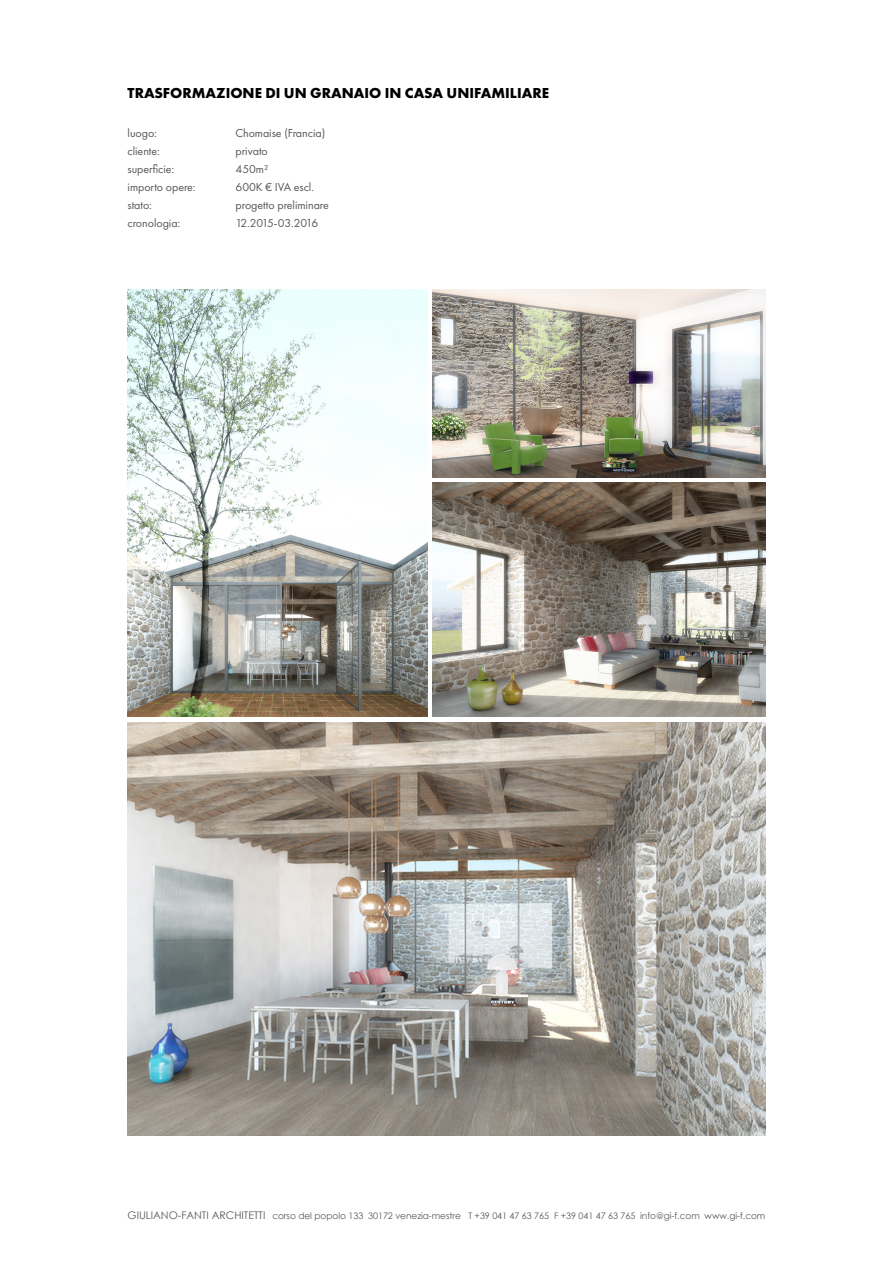
<style>
.page{position:relative;width:893px;height:1263px;background:#fff}
.page>*{position:absolute;margin:0;border:0;box-sizing:border-box;transform-origin:0 0}
.t1{font:700 15px "Futura PT";color:#000}
.t2{font:12px "Futura PT";letter-spacing:-.005em;color:#57585a}
.t3{font:12px "Futura PT";letter-spacing:-.105em;color:#57585a}
.t4{font:9px "Century Gothic";letter-spacing:-.005em;color:#57585a}
.s1{font-size:10.5px}
</style>
<div class="page">
<img style="left:128px;top:722px;width:637px;height:413px">
<img style="left:128px;top:289px;width:300px;height:428px">
<img style="left:433px;top:483px;width:332px;height:234px">
<img style="left:433px;top:289px;width:332px;height:188px">
<p class="t1" style="left:128px;top:83px;width:423px">TRASFORMAZIONE DI UN GRANAIO IN CASA UNIFAMILIARE</p>
<p class="t2" style="left:128px;top:126px;width:31px">luogo:</p>
<p class="t2" style="left:236px;top:126px;width:91px">Chomaise (Francia)</p>
<p class="t2" style="left:128px;top:144px;width:34px">cliente:</p>
<p class="t2" style="left:236px;top:144px;width:34px">privato</p>
<p class="t2" style="left:128px;top:162px;width:48px">superficie:</p>
<p class="t2" style="left:236px;top:162px;width:34px">450m²</p>
<p class="t2" style="left:128px;top:180px;width:70px">importo opere:</p>
<p class="t2" style="left:236px;top:180px;width:80px">600K € IVA escl.</p>
<p class="t2" style="left:128px;top:198px;width:26px">stato:</p>
<p class="t2" style="left:236px;top:198px;width:95px">progetto preliminare</p>
<p class="t2" style="left:128px;top:216px;width:54px">cronologia:</p>
<p class="t3" style="left:236px;top:216px;width:84px">12.2015-03.2016</p>
<p class="t4" style="left:128px;top:1209px;width:639px"><span class="s1">GIULIANO-FANTI ARCHITETTI</span> corso del popolo 133 30172 venezia-mestre T +39 041 47 63 765 F +39 041 47 63 765 info@gi-f.com www.gi-f.com</p>
</div>
